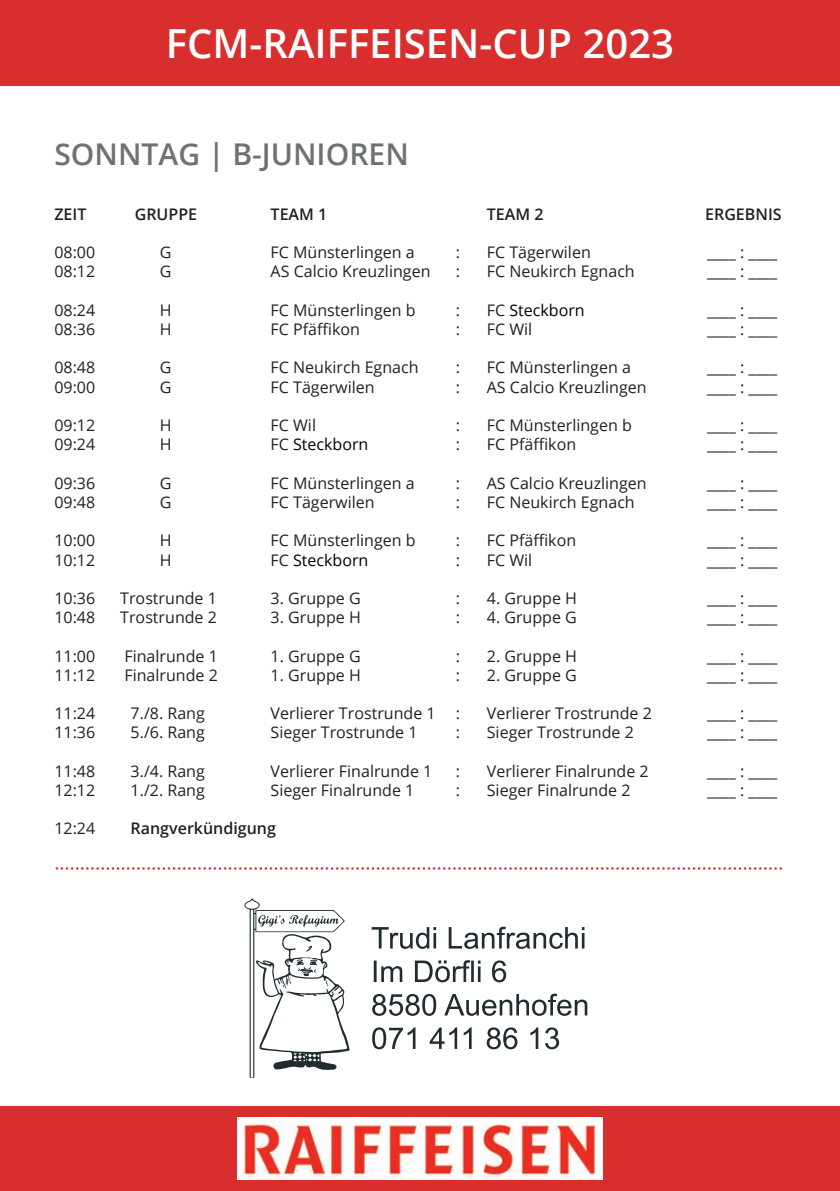
<style>
.page{position:relative;width:840px;height:1191px;background:#fff}
.page>*{position:absolute;margin:0;border:0;box-sizing:border-box;transform-origin:0 0}
.t1{font:600 40px "Open Sans";color:#fff}
.t2{font:600 30px "Open Sans";color:#6e7273}
.t3{font:16px/19.2px "Open Sans";color:#231f20}
.t4{font:600 16px "Open Sans";color:#231f20}
.t5{font:16px "Open Sans";color:#000001}
.s1{color:#231f20}
</style>
<div class="page">
<div style="left:0;top:0;width:839px;height:85px;background:#d82e2e"></div>
<div style="left:0;top:1106px;width:839px;height:85px;background:#d82e2e"></div>
<img style="left:237px;top:1117px;width:365px;height:62px">
<svg style="left:57px;top:867px;width:725px;height:2px"></svg>
<svg style="left:244px;top:898px;width:343px;height:179px"></svg>
<h1 class="t1" style="left:166px;top:16px;width:509px">FCM-RAIFFEISEN-CUP 2023</h1>
<h2 class="t2" style="left:54px;top:133px;width:356px">SONNTAG | B-JUNIOREN</h2>
<p class="t4" style="left:54px;top:203px;width:34px">ZEIT</p>
<p class="t4" style="left:135px;top:203px;width:64px">GRUPPE</p>
<p class="t4" style="left:270px;top:203px;width:58px">TEAM 1</p>
<p class="t4" style="left:486px;top:203px;width:58px">TEAM 2</p>
<p class="t4" style="left:704px;top:203px;width:78px">ERGEBNIS</p>
<p class="t3" style="left:54px;top:242px;width:42px">08:00</p>
<p class="t3" style="left:160px;top:242px;width:13px">G</p>
<p class="t3" style="left:270px;top:242px;width:145px">FC Münsterlingen a</p>
<p class="t3" style="left:486px;top:242px;width:105px">FC Tägerwilen</p>
<p class="t3" style="left:706px;top:242px;width:71px">____ : ____</p>
<p class="t3" style="left:54px;top:261px;width:42px">08:12</p>
<p class="t3" style="left:160px;top:261px;width:13px">G</p>
<p class="t3" style="left:270px;top:261px;width:161px">AS Calcio Kreuzlingen</p>
<p class="t3" style="left:486px;top:261px;width:149px">FC Neukirch Egnach</p>
<p class="t3" style="left:706px;top:261px;width:71px">____ : ____</p>
<p class="t3" style="left:54px;top:300px;width:42px">08:24</p>
<p class="t3" style="left:160px;top:300px;width:13px">H</p>
<p class="t3" style="left:270px;top:300px;width:146px">FC Münsterlingen b</p>
<p class="t5" style="left:486px;top:299px;width:99px"><span class="s1">FC</span> Steckborn</p>
<p class="t3" style="left:706px;top:300px;width:71px">____ : ____</p>
<p class="t3" style="left:54px;top:319px;width:42px">08:36</p>
<p class="t3" style="left:160px;top:319px;width:13px">H</p>
<p class="t3" style="left:270px;top:319px;width:91px">FC Pfäffikon</p>
<p class="t3" style="left:486px;top:319px;width:47px">FC Wil</p>
<p class="t3" style="left:706px;top:319px;width:71px">____ : ____</p>
<p class="t3" style="left:54px;top:357px;width:42px">08:48</p>
<p class="t3" style="left:160px;top:357px;width:13px">G</p>
<p class="t3" style="left:270px;top:357px;width:149px">FC Neukirch Egnach</p>
<p class="t3" style="left:486px;top:357px;width:145px">FC Münsterlingen a</p>
<p class="t3" style="left:706px;top:357px;width:71px">____ : ____</p>
<p class="t3" style="left:54px;top:377px;width:42px">09:00</p>
<p class="t3" style="left:160px;top:377px;width:13px">G</p>
<p class="t3" style="left:270px;top:377px;width:105px">FC Tägerwilen</p>
<p class="t3" style="left:486px;top:377px;width:161px">AS Calcio Kreuzlingen</p>
<p class="t3" style="left:706px;top:377px;width:71px">____ : ____</p>
<p class="t3" style="left:54px;top:415px;width:42px">09:12</p>
<p class="t3" style="left:160px;top:415px;width:13px">H</p>
<p class="t3" style="left:270px;top:415px;width:47px">FC Wil</p>
<p class="t3" style="left:486px;top:415px;width:146px">FC Münsterlingen b</p>
<p class="t3" style="left:706px;top:415px;width:71px">____ : ____</p>
<p class="t3" style="left:54px;top:434px;width:42px">09:24</p>
<p class="t3" style="left:160px;top:434px;width:13px">H</p>
<p class="t5" style="left:270px;top:433px;width:99px"><span class="s1">FC</span> Steckborn</p>
<p class="t3" style="left:486px;top:434px;width:91px">FC Pfäffikon</p>
<p class="t3" style="left:706px;top:434px;width:71px">____ : ____</p>
<p class="t3" style="left:54px;top:473px;width:42px">09:36</p>
<p class="t3" style="left:160px;top:473px;width:13px">G</p>
<p class="t3" style="left:270px;top:473px;width:145px">FC Münsterlingen a</p>
<p class="t3" style="left:486px;top:473px;width:161px">AS Calcio Kreuzlingen</p>
<p class="t3" style="left:706px;top:473px;width:71px">____ : ____</p>
<p class="t3" style="left:54px;top:492px;width:42px">09:48</p>
<p class="t3" style="left:160px;top:492px;width:13px">G</p>
<p class="t3" style="left:270px;top:492px;width:105px">FC Tägerwilen</p>
<p class="t3" style="left:486px;top:492px;width:149px">FC Neukirch Egnach</p>
<p class="t3" style="left:706px;top:492px;width:71px">____ : ____</p>
<p class="t3" style="left:54px;top:530px;width:42px">10:00</p>
<p class="t3" style="left:160px;top:530px;width:13px">H</p>
<p class="t3" style="left:270px;top:530px;width:146px">FC Münsterlingen b</p>
<p class="t3" style="left:486px;top:530px;width:91px">FC Pfäffikon</p>
<p class="t3" style="left:706px;top:530px;width:71px">____ : ____</p>
<p class="t3" style="left:54px;top:549px;width:42px">10:12</p>
<p class="t3" style="left:160px;top:549px;width:13px">H</p>
<p class="t5" style="left:270px;top:549px;width:99px"><span class="s1">FC</span> Steckborn</p>
<p class="t3" style="left:486px;top:549px;width:47px">FC Wil</p>
<p class="t3" style="left:706px;top:549px;width:71px">____ : ____</p>
<p class="t3" style="left:54px;top:588px;width:42px">10:36</p>
<p class="t3" style="left:120px;top:588px;width:98px">Trostrunde 1</p>
<p class="t3" style="left:270px;top:588px;width:91px">3. Gruppe G</p>
<p class="t3" style="left:486px;top:588px;width:92px">4. Gruppe H</p>
<p class="t3" style="left:706px;top:588px;width:71px">____ : ____</p>
<p class="t3" style="left:54px;top:607px;width:42px">10:48</p>
<p class="t3" style="left:120px;top:607px;width:98px">Trostrunde 2</p>
<p class="t3" style="left:270px;top:607px;width:92px">3. Gruppe H</p>
<p class="t3" style="left:486px;top:607px;width:91px">4. Gruppe G</p>
<p class="t3" style="left:706px;top:607px;width:71px">____ : ____</p>
<p class="t3" style="left:54px;top:645px;width:42px">11:00</p>
<p class="t3" style="left:124px;top:645px;width:95px">Finalrunde 1</p>
<p class="t3" style="left:270px;top:645px;width:91px">1. Gruppe G</p>
<p class="t3" style="left:486px;top:645px;width:92px">2. Gruppe H</p>
<p class="t3" style="left:706px;top:645px;width:71px">____ : ____</p>
<p class="t3" style="left:54px;top:665px;width:42px">11:12</p>
<p class="t3" style="left:124px;top:665px;width:95px">Finalrunde 2</p>
<p class="t3" style="left:270px;top:665px;width:92px">1. Gruppe H</p>
<p class="t3" style="left:486px;top:665px;width:91px">2. Gruppe G</p>
<p class="t3" style="left:706px;top:665px;width:71px">____ : ____</p>
<p class="t3" style="left:54px;top:703px;width:42px">11:24</p>
<p class="t3" style="left:130px;top:703px;width:76px">7./8. Rang</p>
<p class="t3" style="left:270px;top:703px;width:166px">Verlierer Trostrunde 1</p>
<p class="t3" style="left:486px;top:703px;width:166px">Verlierer Trostrunde 2</p>
<p class="t3" style="left:706px;top:703px;width:71px">____ : ____</p>
<p class="t3" style="left:54px;top:722px;width:42px">11:36</p>
<p class="t3" style="left:130px;top:722px;width:76px">5./6. Rang</p>
<p class="t3" style="left:270px;top:722px;width:148px">Sieger Trostrunde 1</p>
<p class="t3" style="left:486px;top:722px;width:148px">Sieger Trostrunde 2</p>
<p class="t3" style="left:706px;top:722px;width:71px">____ : ____</p>
<p class="t3" style="left:54px;top:761px;width:42px">11:48</p>
<p class="t3" style="left:130px;top:761px;width:76px">3./4. Rang</p>
<p class="t3" style="left:270px;top:761px;width:163px">Verlierer Finalrunde 1</p>
<p class="t3" style="left:486px;top:761px;width:163px">Verlierer Finalrunde 2</p>
<p class="t3" style="left:706px;top:761px;width:71px">____ : ____</p>
<p class="t3" style="left:54px;top:780px;width:42px">12:12</p>
<p class="t3" style="left:130px;top:780px;width:76px">1./2. Rang</p>
<p class="t3" style="left:270px;top:780px;width:145px">Sieger Finalrunde 1</p>
<p class="t3" style="left:486px;top:780px;width:145px">Sieger Finalrunde 2</p>
<p class="t3" style="left:706px;top:780px;width:71px">____ : ____</p>
<p class="t3" style="left:54px;top:818px;width:42px">12:24</p>
<p class="t4" style="left:130px;top:817px;width:147px">Rangverkündigung</p>
<p class="t3" style="left:455px;top:242px;width:6px">: :</p>
<p class="t3" style="left:455px;top:300px;width:6px">: :</p>
<p class="t3" style="left:455px;top:357px;width:6px">: :</p>
<p class="t3" style="left:455px;top:415px;width:6px">: :</p>
<p class="t3" style="left:455px;top:473px;width:6px">: :</p>
<p class="t3" style="left:455px;top:530px;width:6px">: :</p>
<p class="t3" style="left:455px;top:588px;width:6px">: :</p>
<p class="t3" style="left:455px;top:645px;width:6px">: :</p>
<p class="t3" style="left:455px;top:703px;width:6px">: :</p>
<p class="t3" style="left:455px;top:761px;width:6px">: :</p>
</div>
